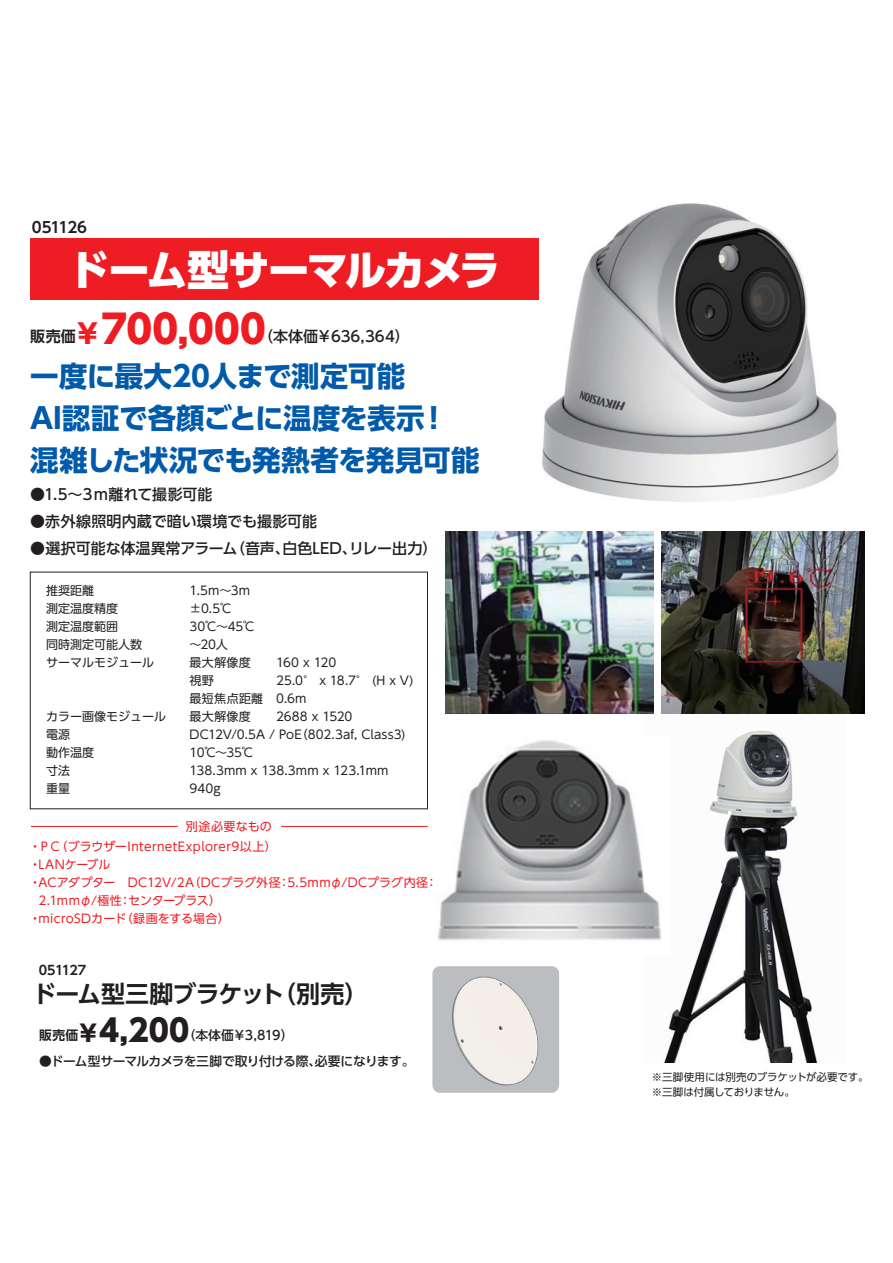
<style>
.page{position:relative;width:893px;height:1263px;background:#fff}
.page>*{position:absolute;margin:0;border:0;box-sizing:border-box;transform-origin:0 0}
.t1{font:800 42px "UD Shin Go Pr 6";letter-spacing:-.075em;color:#fff}
.t2{font:800 39px "UD Shin Go Pr 6";letter-spacing:.005em;color:#ee1d23}
.t3{font:800 30.6px "UD Shin Go Pr 6";color:#231f20}
.t4{font:700 28.5px/42px "UD Shin Go Pr 6";letter-spacing:-.015em;color:#015aaa}
.t5{font:700 24px "UD Shin Go Pr 6 De";letter-spacing:-.04em;color:#231f20}
.t6{font:500 15px "UD Shin Go Pr 6";color:#231f20}
.t7{font:700 15px "UD Shin Go Pr 6 De";letter-spacing:-.065em;color:#231f20}
.t8{font:500 12.75px "UD Shin Go Pr 6";letter-spacing:-.03em;color:#231f20}
.t9{font:700 12.75px "UD Shin Go Pr 6 De";letter-spacing:-.055em;color:#231f20}
.t10{font:12px/18px "UD Shin Go Pr 6";color:#231f20}
.t11{font:12px "UD Shin Go Pr 6";letter-spacing:.02em;color:#ee1d23}
.t12{font:12px "UD Shin Go Pr 6";letter-spacing:-.025em;color:#ee1d23}
.t13{font:10.5px/15px "UD Shin Go Pr 6";letter-spacing:-.025em;color:#231f20}
.s1{font-family:"UD Shin Go Pr 6 De";font-weight:700;font-size:15px;color:#231f20}
.s2{font-size:27px}
.s3{font-family:"UD Shin Go Pr 6 De";font-weight:700;font-size:12.75px}
.s4{font-size:22.95px}
</style>
<div class="page">
<img style="left:521px;top:203px;width:318px;height:299px">
<img style="left:645px;top:709px;width:201px;height:354px">
<img style="left:425px;top:737px;width:245px;height:217px">
<img style="left:446px;top:531px;width:208px;height:182px">
<img style="left:662px;top:531px;width:202px;height:182px">
<div style="left:30px;top:239px;width:508px;height:61px;background:#ee1d23"></div>
<div style="left:30px;top:572px;width:398px;height:237px;border:1px solid #231f20"></div>
<div style="left:432px;top:966px;width:127px;height:127px;background:#bcbdc0;border-radius:7px"></div>
<img style="left:452px;top:976px;width:87px;height:110px">
<hr style="left:31px;top:826px;width:147px;height:1px;background:#ee1d23">
<hr style="left:281px;top:826px;width:147px;height:1px;background:#ee1d23">
<p class="t7" style="left:32px;top:215px;width:57px">051126</p>
<h1 class="t1" style="left:68px;top:235px;width:434px">ドーム型サーマルカメラ</h1>
<h2 class="t2" style="left:30px;top:297px;width:237px"><span class="s1">販売価</span><span class="s2">￥</span>700,000</h2>
<p class="t6" style="left:258px;top:324px;width:153px">（本体価￥636,364）</p>
<h3 class="t4" style="left:30px;top:354px;width:451px">一度に最大20人まで測定可能<br>AI認証で各顔ごとに温度を表示！混雑した状況でも発熱者を発見可能</h3>
<p class="t6" style="left:30px;top:482px;width:184px">●1.5～３ｍ離れて撮影可能</p>
<p class="t6" style="left:30px;top:509px;width:288px">●赤外線照明内蔵で暗い環境でも撮影可能</p>
<p class="t6" style="left:30px;top:536px;width:409px">●選択可能な体温異常アラーム（音声、白色LED、リレー出力）</p>
<p class="t10" style="left:46px;top:581px;width:110px">推奨距離<br>測定温度精度<br>測定温度範囲<br>同時測定可能人数サーマルモジュール</p>
<p class="t10" style="left:190px;top:581px;width:218px">1.5m～3m<br>±0.5℃<br>30℃～45℃<br>～20人<br>最大解像度<br>視野<br>最短焦点距離<br>最大解像度<br>DC12V/0.5A / PoE（802.3af, Class3)<br>10℃～35℃<br>138.3mm x 138.3mm x 123.1mm<br>940g</p>
<p class="t10" style="left:276px;top:653px;width:139px">160 x 120<br>25.0° x 18.7° (H x V)<br>0.6m<br>2688 x 1520</p>
<p class="t10" style="left:46px;top:707px;width:122px">カラー画像モジュール電源<br>動作温度<br>寸法<br>重量</p>
<p class="t11" style="left:186px;top:817px;width:87px">別途必要なもの</p>
<p class="t11" style="left:29px;top:837px;width:249px">・ＰＣ（ブラウザーInternetExplorer9以上）</p>
<p class="t11" style="left:29px;top:855px;width:83px">・LANケーブル</p>
<p class="t11" style="left:29px;top:873px;width:410px">・ACアダプター　DC12V/2A（DCプラグ外径：5.5mmφ/DCプラグ内径：</p>
<p class="t12" style="left:38px;top:891px;width:184px">2.1mmφ/極性：センタープラス）</p>
<p class="t11" style="left:29px;top:909px;width:202px">・microSDカード（録画をする場合）</p>
<p class="t9" style="left:39px;top:960px;width:49px">051127</p>
<h3 class="t5" style="left:33px;top:974px;width:337px">ドーム型三脚ブラケット（別売）</h3>
<h3 class="t3" style="left:39px;top:1005px;width:152px"><span class="s3">販売価</span><span class="s4">￥</span>4,200</h3>
<p class="t8" style="left:183px;top:1025px;width:112px">（本体価￥3,819）</p>
<p class="t8" style="left:39px;top:1051px;width:377px">●ドーム型サーマルカメラを三脚で取り付ける際、必要になります。</p>
<p class="t13" style="left:652px;top:1069px;width:218px">※三脚使用には別売のブラケットが必要です。※三脚は付属しておりません。</p>
</div>
